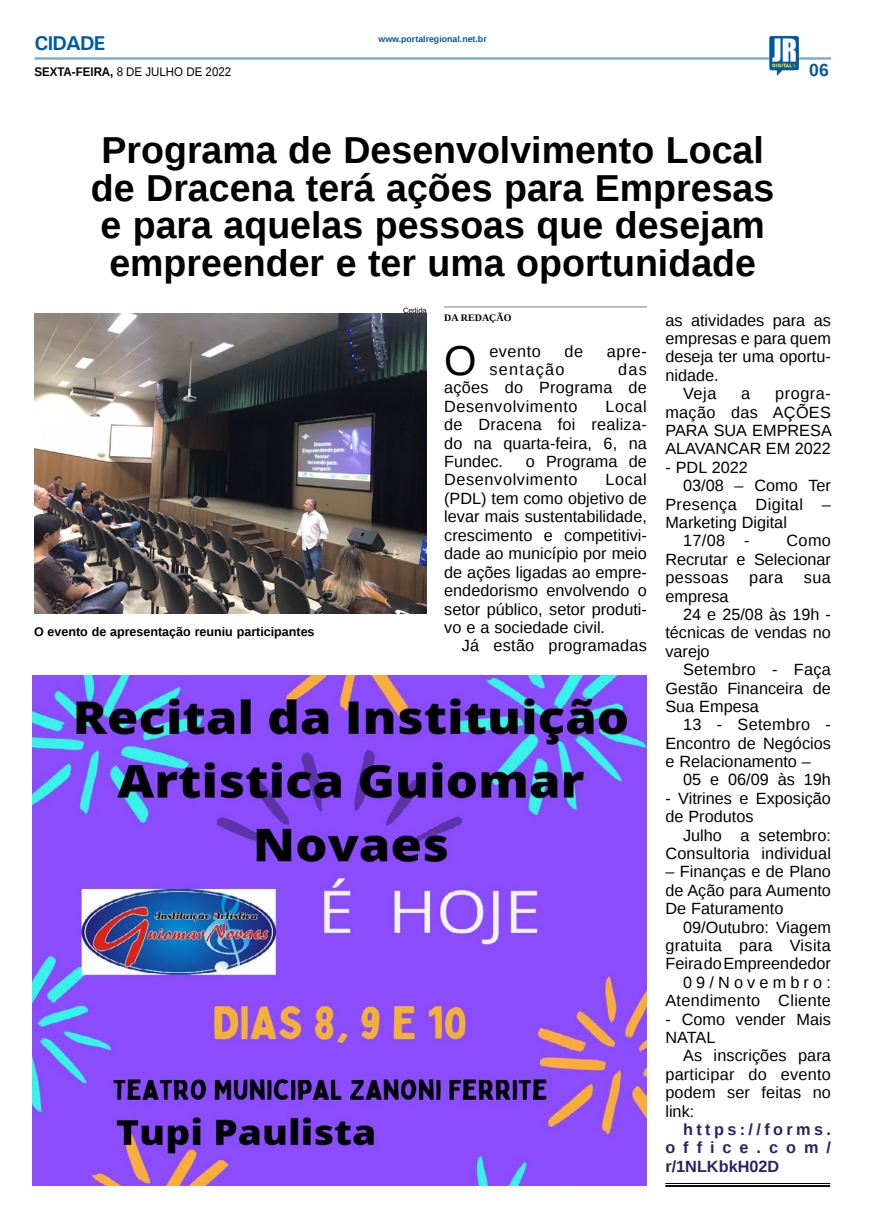
<style>
.page{position:relative;width:869px;height:1223px;background:#fff}
.page>*{position:absolute;margin:0;border:0;box-sizing:border-box;transform-origin:0 0}
.MATÉRIA{font:41.62px "Liberation Sans";color:#000}
.TÍTULO{font:700 37.5px/37.5px "Liberation Sans";color:#000;text-align:center}
.TITULO_PG{font:700 20px "Univers";letter-spacing:-.04em;color:#005a9e}
.TÍTULO-2{font:700 17.5px "Liberation Sans";color:#005a9e}
.MATÉRIA-2{font:16.25px/18.4px "Liberation Sans";color:#000;text-align:justify}
.MATÉRIA-3{font:700 16.25px/18.4px "Liberation Sans";letter-spacing:.21em;color:#242664;text-align:justify}
.MATÉRIA-4{font:16.25px/18.4px "Liberation Sans";letter-spacing:.02em;color:#000;text-align:right}
.MATÉRIA-5{font:16.25px/18.4px "Liberation Sans";letter-spacing:.04em;color:#000}
.MATÉRIA-6{font:16.25px "Liberation Sans";letter-spacing:.08em;color:#000}
.LEGENDA{font:700 12.5px "Liberation Sans";color:#000}
.DATA_PG{font:12.5px "Liberation Sans";color:#000;scale:.92 1}
.CRÉDITO_NOME{font:700 10px "Liberation Serif";color:#000}
.DATA_PG-2{font:700 8.75px "Liberation Sans";color:#005a9e}
.CRÉDITO_FOTO{font:7.5px "Liberation Sans";color:#000}
.s1{font-weight:700}
</style>
<div class="page">
<hr style="left:34px;top:57px;width:796px;height:3px;background:#005a9e">
<img style="left:768px;top:36px;width:30px;height:40px">
<hr style="left:665px;top:1183px;width:164px;height:1px;background:#000">
<hr style="left:665px;top:1185px;width:164px;height:1px;background:#000">
<img style="left:33px;top:675px;width:613px;height:510px">
<img style="left:34px;top:314px;width:392px;height:300px">
<hr style="left:444px;top:306px;width:202px;height:1px;background:#939598">
<p class="TITULO_PG" style="left:34px;top:31px;width:72px">CIDADE</p>
<p class="DATA_PG" style="left:34px;top:65px;width:215px"><span class="s1">SEXTA-FEIRA,</span> 8 DE JULHO DE 2022</p>
<p class="DATA_PG-2" style="left:378px;top:33px;width:110px">www.portalregional.net.br</p>
<p class="TÍTULO-2" style="left:808px;top:58px;width:21px">06</p>
<p class="TÍTULO" style="left:91px;top:131px;width:684px">Programa de Desenvolvimento Local de Dracena terá ações para Empresas e para aquelas pessoas que desejam empreender e ter uma oportunidade</p>
<p class="CRÉDITO_NOME" style="left:444px;top:310px;width:69px">DA REDAÇÃO</p>
<p class="MATÉRIA" style="left:444px;top:337px;width:34px">O</p>
<p class="MATÉRIA-2" style="left:489px;top:343px;width:53px">evento</p>
<p class="MATÉRIA-2" style="left:564px;top:343px;width:20px">de</p>
<p class="MATÉRIA-2" style="left:606px;top:343px;width:42px">apre-</p>
<p class="CRÉDITO_FOTO" style="left:403px;top:306px;width:25px">Cedida</p>
<p class="MATÉRIA-2" style="left:665px;top:311px;width:167px">as atividades para as empresas e para quem deseja ter uma oportu&shy;nidade.</p>
<p class="MATÉRIA-2" style="left:682px;top:385px;width:35px">Veja</p>
<p class="MATÉRIA-2" style="left:741px;top:385px;width:11px">a</p>
<p class="MATÉRIA-2" style="left:444px;top:361px;width:204px;text-indent:174px">das ações do Programa de Desenvolvimento</p>
<p class="MATÉRIA-6" style="left:489px;top:360px;width:77px">sentação</p>
<p class="MATÉRIA-2" style="left:665px;top:385px;width:168px;text-indent:110px">progra&shy;mação das AÇÕES PARA SUA EMPRESA ALAVANCAR EM 2022</p>
<p class="MATÉRIA-2" style="left:665px;top:458px;width:84px">- PDL 2022</p>
<p class="MATÉRIA-2" style="left:665px;top:477px;width:167px;text-indent:18px">03/08 – Como Ter Presença Digital – Marketing Digital</p>
<p class="MATÉRIA-2" style="left:682px;top:532px;width:68px">17/08 -</p>
<p class="MATÉRIA-2" style="left:444px;top:397px;width:204px;text-indent:161px">Local de Dracena foi realiza&shy;do na quarta-feira, 6, na Fundec.</p>
<p class="MATÉRIA-5" style="left:444px;top:453px;width:204px;text-indent:81px">o Programa de<br>Desenvolvimento</p>
<p class="MATÉRIA-2" style="left:444px;top:471px;width:204px;text-indent:161px">Local (PDL) tem como objetivo de levar mais sustentabilidade, crescimento e competitivi&shy;dade ao município por meio de ações ligadas ao empre&shy;endedorismo envolvendo o setor público, setor produti&shy;vo e a sociedade civil.</p>
<p class="MATÉRIA-2" style="left:461px;top:637px;width:186px">Já estão programadas</p>
<p class="MATÉRIA-2" style="left:665px;top:532px;width:167px;text-indent:121px">Como Recrutar e Selecionar pessoas</p>
<p class="MATÉRIA-2" style="left:748px;top:569px;width:35px">para</p>
<p class="MATÉRIA-2" style="left:803px;top:569px;width:29px">sua</p>
<p class="MATÉRIA-2" style="left:665px;top:587px;width:65px">empresa</p>
<p class="MATÉRIA-2" style="left:665px;top:606px;width:167px;text-indent:18px">24 e 25/08 às 19h - técnicas de vendas no varejo</p>
<p class="MATÉRIA-2" style="left:665px;top:661px;width:167px;text-indent:18px">Setembro - Faça Gestão Financeira de Sua Empesa</p>
<p class="MATÉRIA-2" style="left:665px;top:716px;width:167px;text-indent:18px">13 - Setembro - Encontro de Negócios e Relacionamento –</p>
<p class="MATÉRIA-2" style="left:682px;top:771px;width:149px">05 e 06/09 às 19h</p>
<p class="MATÉRIA-2" style="left:665px;top:789px;width:167px">- Vitrines e Exposição de Produtos</p>
<p class="MATÉRIA-2" style="left:665px;top:826px;width:167px;text-align:right">Julho a setembro:<br>Consultoria individual</p>
<p class="MATÉRIA-2" style="left:665px;top:863px;width:167px">– Finanças e de Plano de Ação para Aumento De Faturamento</p>
<p class="MATÉRIA-2" style="left:665px;top:918px;width:167px;text-indent:18px">09/Outubro: Viagem gratuita para Visita Feira do Empreendedor</p>
<p class="MATÉRIA-4" style="left:665px;top:973px;width:167px">09/Novembro:<br>Atendimento Cliente</p>
<p class="MATÉRIA-2" style="left:665px;top:1010px;width:167px">- Como vender Mais<br>NATAL</p>
<p class="MATÉRIA-2" style="left:665px;top:1047px;width:167px;text-indent:18px">As inscrições para participar do evento podem ser feitas no link:</p>
<p class="MATÉRIA-3" style="left:665px;top:1119px;width:167px;text-indent:18px">https://forms. office.com/ r/1NLKbkH02D</p>
<p class="LEGENDA" style="left:34px;top:623px;width:282px">O evento de apresentação reuniu participantes</p>
</div>
